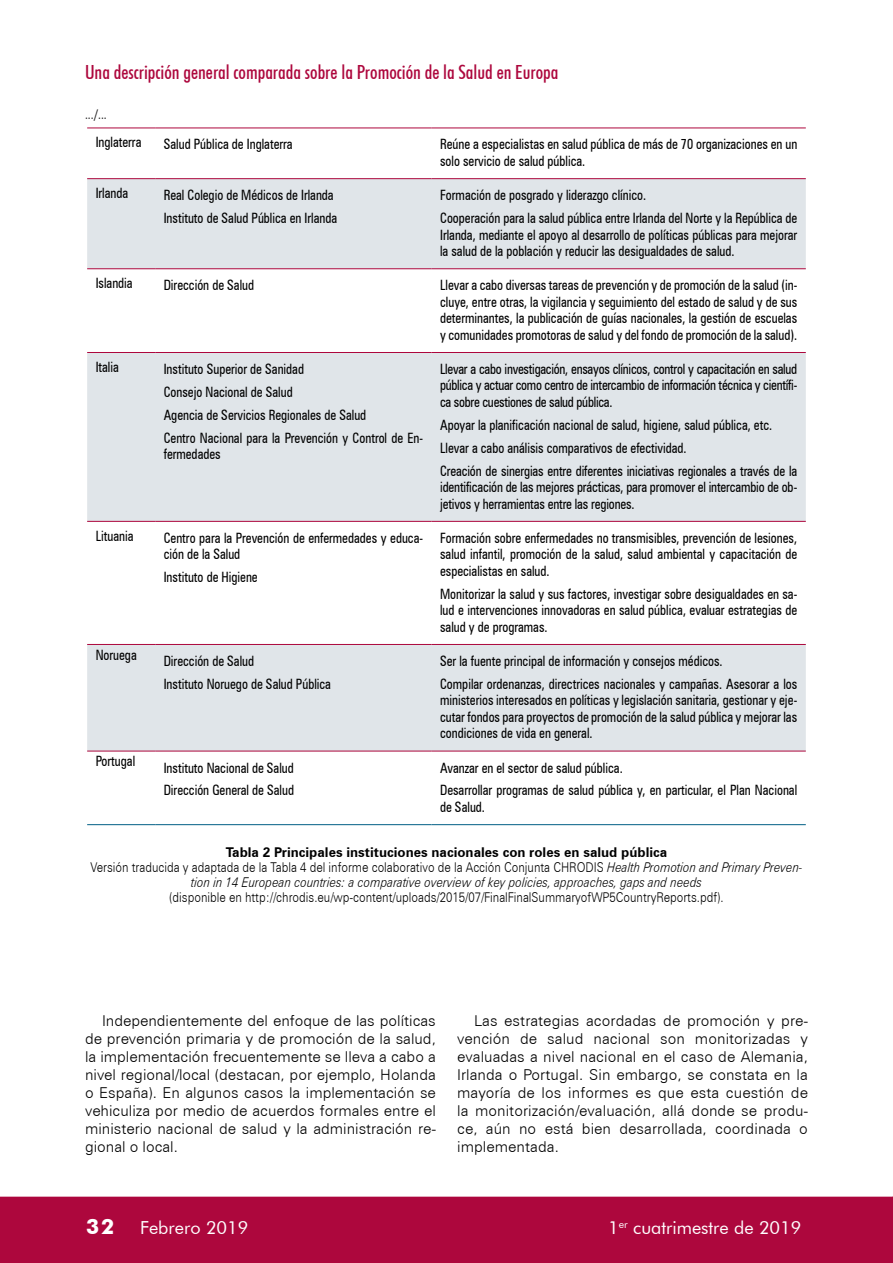
<style>
.page{position:relative;width:893px;height:1263px;background:#fff}
.page>*{position:absolute;margin:0;border:0;box-sizing:border-box;transform-origin:0 0}
.t1{font:500 condensed 19.5px "Futura BT";color:#ad073d}
.t2{font:18px "Futura BT";color:#fff}
.t3{font:300 15px/18px "Zurich BT";color:#000;text-align:justify}
.t4{font:condensed 14.25px/16.5px "Zurich BT";color:#000;scale:.9 1}
.t5{font:italic 300 13.5px/15px "Zurich BT";color:#000;text-align:center;scale:.85 1}
.t6{font:300 13.5px "Zurich BT";color:#000;scale:.85 1}
.t7{font:13.5px "Calibri";color:#292829;scale:.85 1}
.s1{font-weight:700;font-style:normal}
.s2{font-style:normal}
.s3{font-weight:700;font-size:21px}
</style>
<div class="page">
<div style="left:0;top:1197px;width:892px;height:66px;background:#ad073d"></div>
<svg style="left:892px;top:1197px;width:1px;height:66px"></svg>
<svg style="left:87px;top:179px;width:719px;height:572px;fill:#e0e5e9"></svg>
<hr style="left:87px;top:824px;width:68px;height:1px;background:#005e85">
<hr style="left:155px;top:824px;width:277px;height:1px;background:#005e85">
<hr style="left:432px;top:824px;width:374px;height:1px;background:#005e85">
<hr style="left:87px;top:128px;width:68px;height:1px;background:#ad073d">
<hr style="left:155px;top:128px;width:277px;height:1px;background:#ad073d">
<hr style="left:432px;top:128px;width:374px;height:1px;background:#ad073d">
<hr style="left:87px;top:178px;width:68px;height:1px;background:#ad073d">
<hr style="left:155px;top:178px;width:277px;height:1px;background:#ad073d">
<hr style="left:432px;top:178px;width:374px;height:1px;background:#ad073d">
<hr style="left:87px;top:268px;width:68px;height:1px;background:#ad073d">
<hr style="left:155px;top:268px;width:277px;height:1px;background:#ad073d">
<hr style="left:432px;top:268px;width:374px;height:1px;background:#ad073d">
<hr style="left:87px;top:352px;width:68px;height:1px;background:#ad073d">
<hr style="left:155px;top:352px;width:277px;height:1px;background:#ad073d">
<hr style="left:432px;top:352px;width:374px;height:1px;background:#ad073d">
<hr style="left:87px;top:521px;width:68px;height:1px;background:#ad073d">
<hr style="left:155px;top:521px;width:277px;height:1px;background:#ad073d">
<hr style="left:432px;top:521px;width:374px;height:1px;background:#ad073d">
<hr style="left:87px;top:644px;width:68px;height:1px;background:#ad073d">
<hr style="left:155px;top:644px;width:277px;height:1px;background:#ad073d">
<hr style="left:432px;top:644px;width:374px;height:1px;background:#ad073d">
<hr style="left:87px;top:751px;width:68px;height:1px;background:#ad073d">
<hr style="left:155px;top:751px;width:277px;height:1px;background:#ad073d">
<hr style="left:432px;top:751px;width:374px;height:1px;background:#ad073d">
<h1 class="t1" style="left:85px;top:60px;width:475px">Una descripción general comparada sobre la Promoción de la Salud en Europa</h1>
<p class="t7" style="left:85px;top:105px;width:27px">.../...</p>
<p class="t4" style="left:96px;top:134px;width:52px">Inglaterra</p>
<p class="t4" style="left:164px;top:136px;width:145px">Salud Pública de Inglaterra</p>
<p class="t4" style="left:440px;top:136px;width:398px">Reúne a especialistas en salud pública de más de 70 organizaciones en un solo servicio de salud pública.</p>
<p class="t4" style="left:96px;top:185px;width:38px">Irlanda</p>
<p class="t4" style="left:164px;top:184px;width:194px;line-height:22.8px">Real Colegio de Médicos de Irlanda<br>Instituto de Salud Pública en Irlanda</p>
<p class="t4" style="left:440px;top:184px;width:398px;line-height:22.8px">Formación de posgrado y liderazgo clínico.<br>Cooperación para la salud pública entre Irlanda del Norte y la República de</p>
<p class="t4" style="left:440px;top:226px;width:398px">Irlanda, mediante el apoyo al desarrollo de políticas públicas para mejorar la salud de la población y reducir las desigualdades de salud.</p>
<p class="t4" style="left:96px;top:275px;width:43px">Islandia</p>
<p class="t4" style="left:164px;top:277px;width:102px">Dirección de Salud</p>
<p class="t4" style="left:440px;top:277px;width:398px;text-align:justify">Llevar a cabo diversas tareas de prevención y de promoción de la salud (in&shy;cluye, entre otras, la vigilancia y seguimiento del estado de salud y de sus determinantes, la publicación de guías nacionales, la gestión de escuelas y comunidades promotoras de salud y del fondo de promoción de la salud).</p>
<p class="t4" style="left:96px;top:358px;width:27px">Italia</p>
<p class="t4" style="left:164px;top:357px;width:290px;line-height:22.8px">Instituto Superior de Sanidad<br>Consejo Nacional de Salud<br>Agencia de Servicios Regionales de Salud<br>Centro Nacional para la Prevención y Control de En-</p>
<p class="t4" style="left:164px;top:446px;width:65px">fermedades</p>
<p class="t4" style="left:440px;top:360px;width:398px;text-align:justify">Llevar a cabo investigación, ensayos clínicos, control y capacitación en salud pública y actuar como centro de intercambio de información técnica y científi&shy;ca sobre cuestiones de salud pública.</p>
<p class="t4" style="left:440px;top:413px;width:398px;line-height:22.8px">Apoyar la planificación nacional de salud, higiene, salud pública, etc.<br>Llevar a cabo análisis comparativos de efectividad.<br>Creación de sinergias entre diferentes iniciativas regionales a través de la</p>
<p class="t4" style="left:440px;top:479px;width:398px">identificación de las mejores prácticas, para promover el intercambio de ob&shy;jetivos y herramientas entre las regiones.</p>
<p class="t4" style="left:96px;top:527px;width:44px">Lituania</p>
<p class="t4" style="left:164px;top:529px;width:290px">Centro para la Prevención de enfermedades y educa&shy;ción de la Salud</p>
<p class="t4" style="left:164px;top:569px;width:106px">Instituto de Higiene</p>
<p class="t4" style="left:440px;top:529px;width:398px;text-align:justify">Formación sobre enfermedades no transmisibles, prevención de lesiones, salud infantil, promoción de la salud, salud ambiental y capacitación de especialistas en salud.</p>
<p class="t4" style="left:440px;top:585px;width:398px;text-align:justify">Monitorizar la salud y sus factores, investigar sobre desigualdades en sa&shy;lud e intervenciones innovadoras en salud pública, evaluar estrategias de salud y de programas.</p>
<p class="t4" style="left:96px;top:646px;width:47px">Noruega</p>
<p class="t4" style="left:164px;top:649px;width:187px;line-height:22.8px">Dirección de Salud<br>Instituto Noruego de Salud Pública</p>
<p class="t4" style="left:440px;top:649px;width:398px;line-height:22.8px">Ser la fuente principal de información y consejos médicos.<br>Compilar ordenanzas, directrices nacionales y campañas. Asesorar a los</p>
<p class="t4" style="left:440px;top:692px;width:398px;text-align:justify">ministerios interesados en políticas y legislación sanitaria, gestionar y eje&shy;cutar fondos para proyectos de promoción de la salud pública y mejorar las condiciones de vida en general.</p>
<p class="t4" style="left:96px;top:753px;width:45px">Portugal</p>
<p class="t4" style="left:164px;top:756px;width:146px;line-height:22.8px">Instituto Nacional de Salud<br>Dirección General de Salud</p>
<p class="t4" style="left:440px;top:756px;width:398px;line-height:22.8px">Avanzar en el sector de salud pública.<br>Desarrollar programas de salud pública y, en particular, el Plan Nacional</p>
<p class="t4" style="left:440px;top:798px;width:51px">de Salud.</p>
<p class="t5" style="left:91px;top:845px;width:839px"><span class="s1">Tabla 2 Principales instituciones nacionales con roles en salud pública<br></span><span class="s2">Versión traducida y adaptada de la Tabla 4 del informe colaborativo de la Acción Conjunta CHRODIS</span> Health Promotion and Primary Preven&shy;tion in 14 European countries: a comparative overview of key policies, approaches, gaps and needs</p>
<p class="t6" style="left:169px;top:889px;width:653px">(disponible en http://chrodis.eu/wp-content/uploads/2015/07/FinalFinalSummaryofWP5CountryReports.pdf).</p>
<p class="t3" style="left:85px;top:1012px;width:352px;text-indent:17px">Independientemente del enfoque de las políticas de prevención primaria y de promoción de la salud, la implementación frecuentemente se lleva a cabo a nivel regional/local (destacan, por ejemplo, Holanda o España). En algunos casos la implementación se vehiculiza por medio de acuerdos formales entre el ministerio nacional de salud y la administración re&shy;gional o local.</p>
<p class="t3" style="left:457px;top:1012px;width:352px;text-indent:17px">Las estrategias acordadas de promoción y pre&shy;vención de salud nacional son monitorizadas y evaluadas a nivel nacional en el caso de Alemania, Irlanda o Portugal. Sin embargo, se constata en la mayoría de los informes es que esta cuestión de la monitorización/evaluación, allá donde se produ&shy;ce, aún no está bien desarrollada, coordinada o implementada.</p>
<p class="t2" style="left:86px;top:1217px;width:164px"><span class="s3">32</span> Febrero 2019</p>
<p class="t2" style="left:608px;top:1217px;width:195px">1<sup>er</sup> cuatrimestre de 2019</p>
</div>
